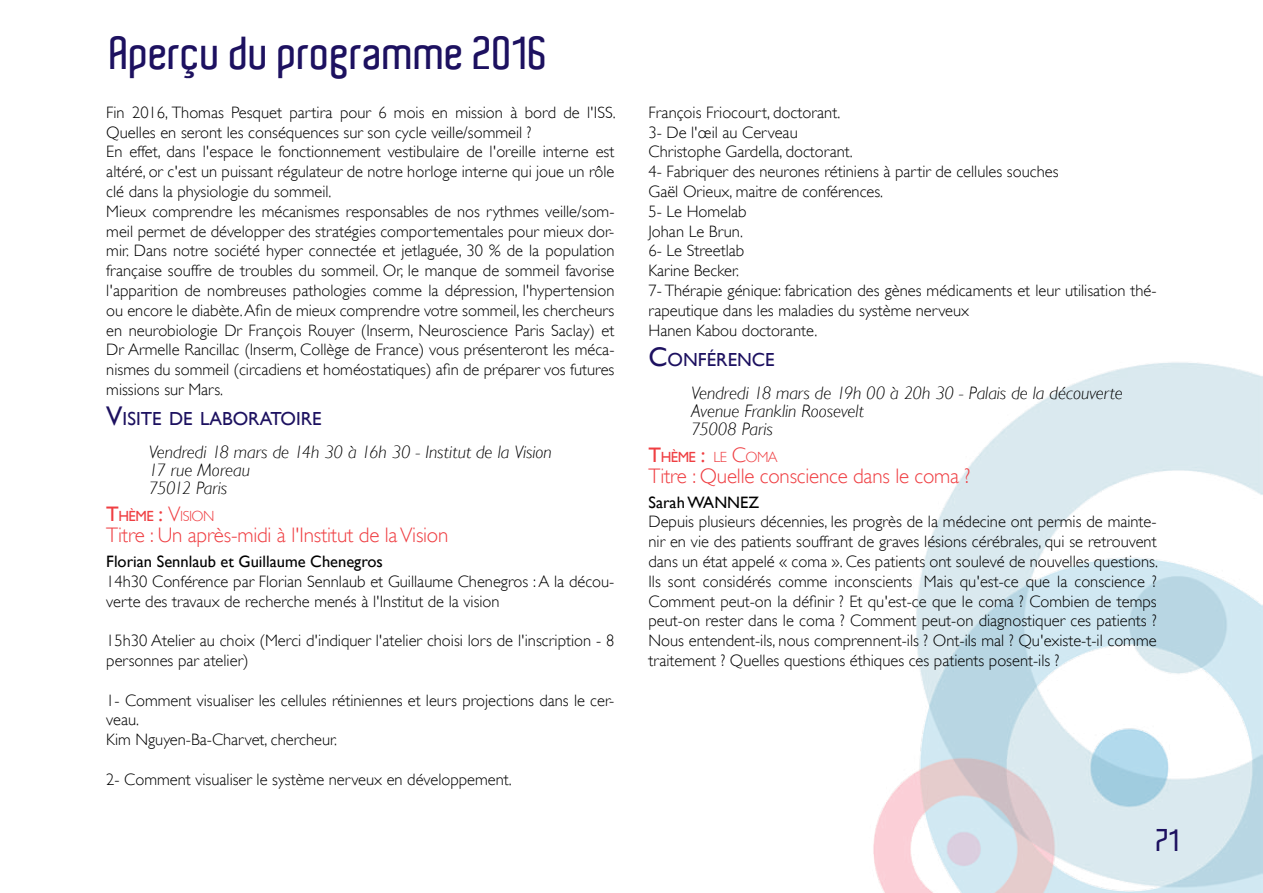
<style>
.page{position:relative;width:1263px;height:893px;background:#fff}
.page>*{position:absolute;margin:0;border:0;box-sizing:border-box;transform-origin:0 0}
.t1{font:600 45px "Aldo";color:#1d1160}
.t2{font:600 30px "Aldo";color:#1d1160}
.t3{font:300 21px "Gill Sans";letter-spacing:-.01em;color:#ef3e42}
.t4{font:18.9px "Gill Sans";color:#1d1160}
.t5{font:italic 300 18px/18px "Gill Sans";color:#000}
.t6{font:300 16.5px/19.8px "Gill Sans";color:#000}
.t7{font:16.5px "Gill Sans";color:#000}
.t8{font:300 14.7px "Gill Sans";letter-spacing:-.035em;color:#ef3e42}
.s1{font-size:27px}
.s2{font-weight:400;font-size:21px}
.s3{font-weight:400}
.s4{font-size:21px}
</style>
<div class="page">
<img style="left:873px;top:362px;width:390px;height:531px">
<h1 class="t1" style="left:110px;top:27px;width:440px">Aperçu du programme 2016</h1>
<p class="t6" style="left:106px;top:102px;width:511px">Fin 2016, Thomas Pesquet partira pour 6 mois en mission à bord de l'ISS.<br>Quelles en seront les conséquences sur son cycle veille/sommeil ?<br>En effet, dans l'espace le fonctionnement vestibulaire de l'oreille interne est altéré, or c'est un puissant régulateur de notre horloge interne qui joue un rôle clé dans la physiologie du sommeil.<br>Mieux comprendre les mécanismes responsables de nos rythmes veille/som&shy;meil permet de développer des stratégies comportementales pour mieux dor&shy;mir. Dans notre société hyper connectée et jetlaguée, 30 % de la population française souffre de troubles du sommeil. Or, le manque de sommeil favorise l'apparition de nombreuses pathologies comme la dépression, l'hypertension ou encore le diabète. Afin de mieux comprendre votre sommeil, les chercheurs en neurobiologie Dr François Rouyer (Inserm, Neuroscience Paris Saclay) et Dr Armelle Rancillac (Inserm, Collège de France) vous présenteront les méca&shy;nismes du sommeil (circadiens et homéostatiques) afin de préparer vos futures missions sur Mars.</p>
<p class="t4" style="left:106px;top:408px;width:217px"><span class="s1">V</span>ISITE DE LABORATOIRE</p>
<p class="t5" style="left:149px;top:443px;width:404px">Vendredi 18 mars de 14h 30 à 16h 30 - Institut de la Vision<br>17 rue Moreau<br>75012 Paris</p>
<p class="t8" style="left:106px;top:507px;width:107px"><span class="s2">T</span><span class="s3">HÈME</span> <span class="s2">:</span> <span class="s4">V</span>ISION</p>
<p class="t3" style="left:106px;top:523px;width:344px">Titre : Un après-midi à l'Institut de la Vision</p>
<p class="t7" style="left:106px;top:552px;width:278px">Florian Sennlaub et Guillaume Chenegros</p>
<p class="t6" style="left:106px;top:571px;width:510px">14h30 Conférence par Florian Sennlaub et Guillaume Chenegros : A la décou&shy;verte des travaux de recherche menés à l'Institut de la vision</p>
<p class="t6" style="left:106px;top:631px;width:510px">15h30 Atelier au choix (Merci d'indiquer l'atelier choisi lors de l'inscription - 8 personnes par atelier)</p>
<p class="t6" style="left:106px;top:690px;width:510px">1- Comment visualiser les cellules rétiniennes et leurs projections dans le cer&shy;veau.<br>Kim Nguyen-Ba-Charvet, chercheur.</p>
<p class="t6" style="left:106px;top:769px;width:407px">2- Comment visualiser le système nerveux en développement.</p>
<p class="t6" style="left:648px;top:102px;width:510px">François Friocourt, doctorant.<br>3- De l'œil au Cerveau<br>Christophe Gardella, doctorant.<br>4- Fabriquer des neurones rétiniens à partir de cellules souches<br>Gaël Orieux, maitre de conférences.<br>5- Le Homelab<br>Johan Le Brun.<br>6- Le Streetlab<br>Karine Becker.<br>7- Thérapie génique: fabrication des gènes médicaments et leur utilisation thé&shy;rapeutique dans les maladies du système nerveux<br>Hanen Kabou doctorante.</p>
<p class="t4" style="left:648px;top:348px;width:128px"><span class="s1">C</span>ONFÉRENCE</p>
<p class="t5" style="left:691px;top:383px;width:433px">Vendredi 18 mars de 19h 00 à 20h 30 - Palais de la découverte<br>Avenue Franklin Roosevelt<br>75008 Paris</p>
<p class="t8" style="left:648px;top:448px;width:131px"><span class="s2">T</span><span class="s3">HÈME</span> <span class="s2">:</span> LE <span class="s4">C</span>OMA</p>
<p class="t3" style="left:648px;top:463px;width:324px">Titre : Quelle conscience dans le coma ?</p>
<p class="t7" style="left:648px;top:492px;width:112px">Sarah WANNEZ</p>
<p class="t6" style="left:648px;top:512px;width:511px;text-align:justify">Depuis plusieurs décennies, les progrès de la médecine ont permis de mainte&shy;nir en vie des patients souffrant de graves lésions cérébrales, qui se retrouvent dans un état appelé « coma ». Ces patients ont soulevé de nouvelles questions.<br>Ils sont considérés comme inconscients Mais qu'est-ce que la conscience ?<br>Comment peut-on la définir ? Et qu'est-ce que le coma ? Combien de temps peut-on rester dans le coma ? Comment peut-on diagnostiquer ces patients ?<br>Nous entendent-ils, nous comprennent-ils ? Ont-ils mal ? Qu'existe-t-il comme traitement ? Quelles questions éthiques ces patients posent-ils ?</p>
<h2 class="t2" style="left:1157px;top:823px;width:25px">71</h2>
</div>
